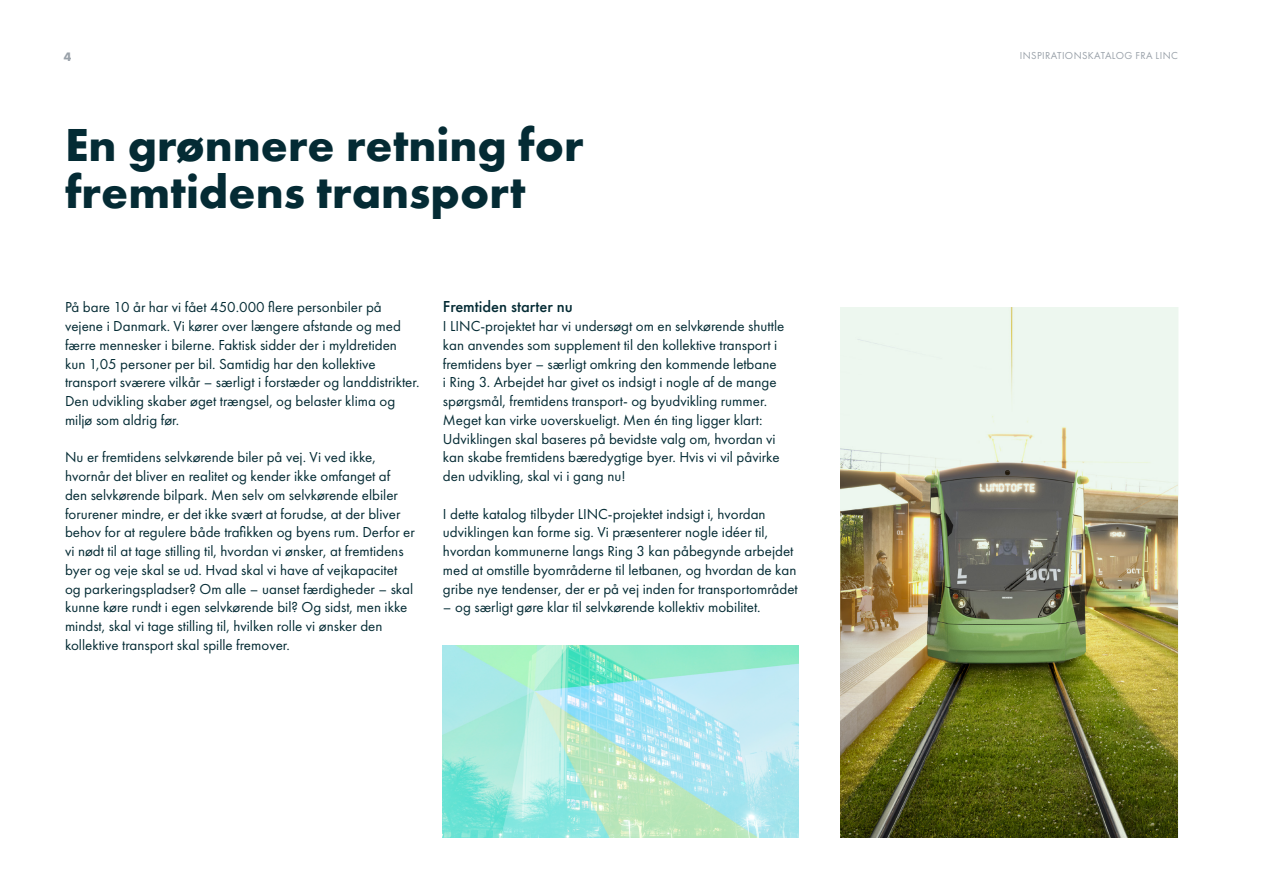
<style>
.page{position:relative;width:1263px;height:893px;background:#fff}
.page>*{position:absolute;margin:0;border:0;box-sizing:border-box;transform-origin:0 0}
.RUBRIK{font:700 48px/46.5px "Futura PT";color:#042b34}
.MELLEM{font:500 16.5px "Futura PT";color:#042b34}
.BRØD{font:15px/18.8px "Futura PT";color:#042b34}
.t1{font:700 12.75px "Futura PT";color:#99a1a9}
.t2{font:10.5px "Futura PT";letter-spacing:.035em;color:#99a1a9}
</style>
<div class="page">
<img style="left:840px;top:307px;width:338px;height:530px">
<img style="left:443px;top:645px;width:356px;height:192px">
<p class="t1" style="left:64px;top:48px;width:9px">4</p>
<p class="t2" style="left:1020px;top:49px;width:160px">INSPIRATIONSKATALOG FRA LINC</p>
<p class="RUBRIK" style="left:65px;top:121px;width:520px">En grønnere retning for fremtidens transport</p>
<p class="BRØD" style="left:65px;top:298px;width:356px">På bare 10 år har vi fået 450.000 flere personbiler på vejene i Danmark. Vi kører over længere afstande og med færre mennesker i bilerne. Faktisk sidder der i myldretiden kun 1,05 personer per bil. Samtidig har den kollektive transport sværere vilkår – særligt i forstæder og landdistrikter.<br>Den udvikling skaber øget trængsel, og belaster klima og miljø som aldrig før.</p>
<p class="BRØD" style="left:65px;top:448px;width:351px">Nu er fremtidens selvkørende biler på vej. Vi ved ikke, hvornår det bliver en realitet og kender ikke omfanget af den selvkørende bilpark. Men selv om selvkørende elbiler forurener mindre, er det ikke svært at forudse, at der bliver behov for at regulere både trafikken og byens rum. Derfor er vi nødt til at tage stilling til, hvordan vi ønsker, at fremtidens byer og veje skal se ud. Hvad skal vi have af vejkapacitet og parkeringspladser? Om alle – uanset færdigheder – skal kunne køre rundt i egen selvkørende bil? Og sidst, men ikke mindst, skal vi tage stilling til, hvilken rolle vi ønsker den kollektive transport skal spille fremover.</p>
<p class="MELLEM" style="left:443px;top:297px;width:131px">Fremtiden starter nu</p>
<p class="BRØD" style="left:443px;top:317px;width:343px">I LINC-projektet har vi undersøgt om en selvkørende shuttle kan anvendes som supplement til den kollektive transport i fremtidens byer – særligt omkring den kommende letbane<br>i Ring 3. Arbejdet har givet os indsigt i nogle af de mange spørgsmål, fremtidens transport- og byudvikling rummer.<br>Meget kan virke uoverskueligt. Men én ting ligger klart:<br>Udviklingen skal baseres på bevidste valg om, hvordan vi kan skabe fremtidens bæredygtige byer. Hvis vi vil påvirke den udvikling, skal vi i gang nu!</p>
<p class="BRØD" style="left:443px;top:504px;width:356px">I dette katalog tilbyder LINC-projektet indsigt i, hvordan udviklingen kan forme sig. Vi præsenterer nogle idéer til, hvordan kommunerne langs Ring 3 kan påbegynde arbejdet med at omstille byområderne til letbanen, og hvordan de kan gribe nye tendenser, der er på vej inden for transportområdet</p>
<p class="BRØD" style="left:443px;top:598px;width:319px">– og særligt gøre klar til selvkørende kollektiv mobilitet.</p>
</div>
